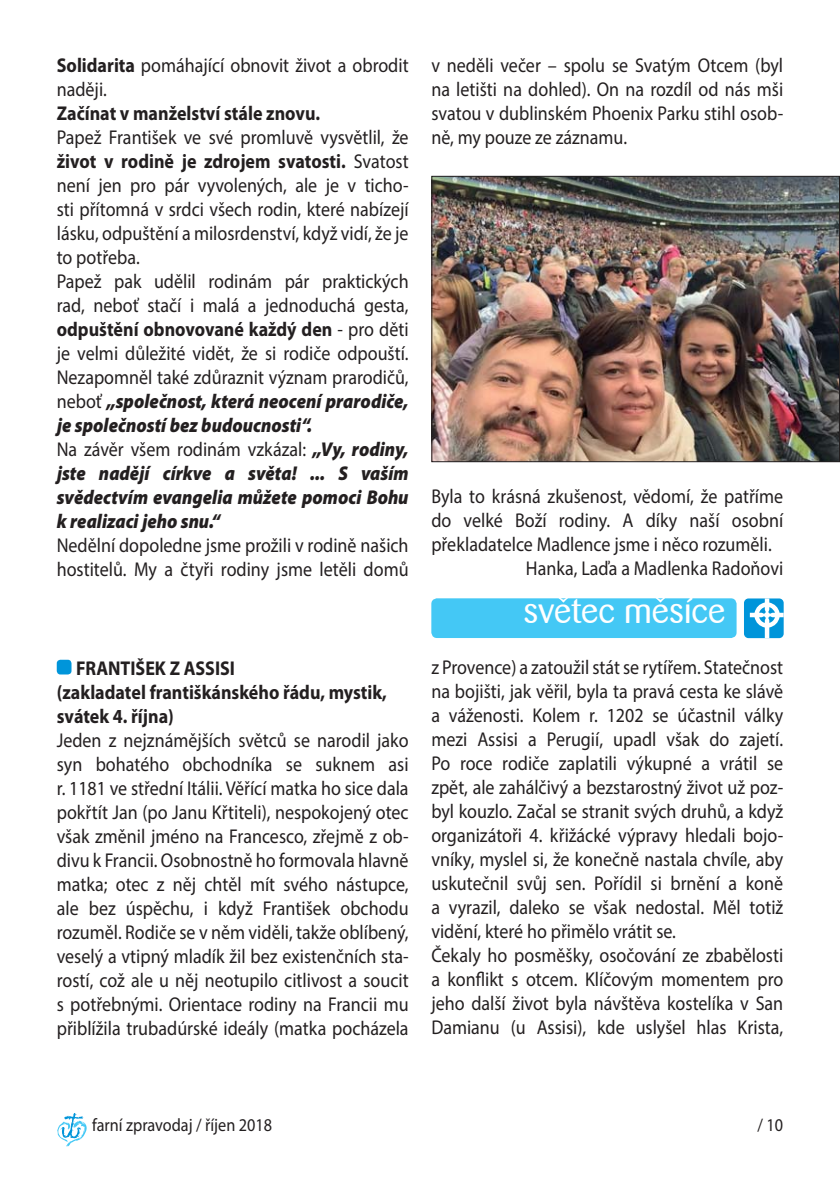
<style>
.page{position:relative;width:840px;height:1191px;background:#fff}
.page>*{position:absolute;margin:0;border:0;box-sizing:border-box;transform-origin:0 0}
.t1{font:36px "Barmeno";color:#fff}
.t2{font:20px/24px "Myriad Pro";color:#231f20;scale:.9 1}
.t3{font:700 20px/24px "Myriad Pro";color:#231f20;scale:.9 1}
.t4{font:18px "Myriad Pro";color:#231f20;scale:.9 1}
.s1{font-weight:700}
.s2{font-weight:900;font-style:italic}
</style>
<div class="page">
<svg style="left:57px;top:1113px;width:30px;height:33px"></svg>
<div style="left:57px;top:660px;width:14px;height:14px;background:#0095da;border-radius:4px"></div>
<div style="left:431px;top:598px;width:305px;height:40px;background:#44c8f5;border-radius:6px"></div>
<div style="left:743px;top:598px;width:40px;height:40px;background:#0095da;border-radius:5px"></div>
<svg style="left:749px;top:598px;width:34px;height:40px"></svg>
<svg style="left:558px;top:598px;width:10px;height:4px"></svg>
<svg style="left:655px;top:598px;width:9px;height:4px"></svg>
<img style="left:433px;top:178px;width:404px;height:282px">
<div style="left:431px;top:176px;width:408px;height:286px;border:1px solid #231f20"></div>
<p class="t2" style="left:57px;top:55px;width:392px"><span class="s1">Solidarita</span> pomáhající obnovit život a obrodit naději.</p>
<p class="t3" style="left:57px;top:103px;width:294px">Začínat v manželství stále znovu.</p>
<p class="t2" style="left:57px;top:127px;width:392px">Papež František ve své promluvě vysvětlil, že <span class="s1">život v rodině je zdrojem svatosti.</span> Svatost není jen pro pár vyvolených, ale je v ticho&shy;sti přítomná v srdci všech rodin, které nabízejí lásku, odpuštění a milosrdenství, když vidí, že je to potřeba.<br>Papež pak udělil rodinám pár praktických rad, neboť stačí i malá a jednoduchá gesta, <span class="s1">odpuštění obnovované každý den</span> - pro děti je velmi důležité vidět, že si rodiče odpouští.<br>Nezapomněl také zdůraznit význam prarodičů, neboť <span class="s2">„společnost, která neocení prarodiče, je společností bez budoucnosti“.<br></span>Na závěr všem rodinám vzkázal: <span class="s2">„Vy, rodiny, jste nadějí církve a světa! ... S vaším svědectvím evangelia můžete pomoci Bohu k realizaci jeho snu.“</span></p>
<p class="t2" style="left:57px;top:535px;width:392px">Nedělní dopoledne jsme prožili v rodině našich hostitelů. My a čtyři rodiny jsme letěli domů</p>
<p class="t3" style="left:57px;top:657px;width:368px;text-indent:19px">FRANTIŠEK Z ASSISI<br>(zakladatel františkánského řádu, mystik, svátek 4. října)</p>
<p class="t2" style="left:57px;top:730px;width:392px;text-align:justify">Jeden z nejznámějších světců se narodil jako syn bohatého obchodníka se suknem asi r. 1181 ve střední Itálii. Věřící matka ho sice dala pokřtít Jan (po Janu Křtiteli), nespokojený otec však změnil jméno na Francesco, zřejmě z ob&shy;divu k Francii. Osobnostně ho formovala hlavně matka; otec z něj chtěl mít svého nástupce, ale bez úspěchu, i když František obchodu rozuměl. Rodiče se v něm viděli, takže oblíbený, veselý a vtipný mladík žil bez existenčních sta&shy;rostí, což ale u něj neotupilo citlivost a soucit s potřebnými. Orientace rodiny na Francii mu přiblížila trubadúrské ideály (matka pocházela</p>
<p class="t2" style="left:431px;top:55px;width:392px;text-align:justify">v neděli večer – spolu se Svatým Otcem (byl na letišti na dohled). On na rozdíl od nás mši svatou v dublinském Phoenix Parku stihl osob&shy;ně, my pouze ze záznamu.</p>
<p class="t2" style="left:431px;top:486px;width:392px">Byla to krásná zkušenost, vědomí, že patříme</p>
<p class="t2" style="left:431px;top:510px;width:392px">do velké Boží rodiny. A díky naší osobní</p>
<p class="t2" style="left:431px;top:534px;width:379px">překladatelce Madlence jsme i něco rozuměli.</p>
<p class="t2" style="left:525px;top:558px;width:287px">Hanka, Laďa a Madlenka Radoňovi</p>
<h1 class="t1" style="left:523px;top:592px;width:203px">svetec mesíce</h1>
<p class="t2" style="left:431px;top:657px;width:392px">z Provence) a zatoužil stát se rytířem. Statečnost na bojišti, jak věřil, byla ta pravá cesta ke slávě a váženosti. Kolem r. 1202 se účastnil války mezi Assisi a Perugií, upadl však do zajetí.<br>Po roce rodiče zaplatili výkupné a vrátil se zpět, ale zahálčivý a bezstarostný život už poz&shy;byl kouzlo. Začal se stranit svých druhů, a když organizátoři 4. křižácké výpravy hledali bojo&shy;vníky, myslel si, že konečně nastala chvíle, aby uskutečnil svůj sen. Pořídil si brnění a koně a vyrazil, daleko se však nedostal. Měl totiž vidění, které ho přimělo vrátit se.<br>Čekaly ho posměšky, osočování ze zbabělosti a konflikt s otcem. Klíčovým momentem pro jeho další život byla návštěva kostelíka v San Damianu (u Assisi), kde uslyšel hlas Krista,</p>
<p class="t4" style="left:92px;top:1118px;width:201px">farní zpravodaj / říjen 2018</p>
<p class="t4" style="left:757px;top:1118px;width:30px">/ 10</p>
</div>
